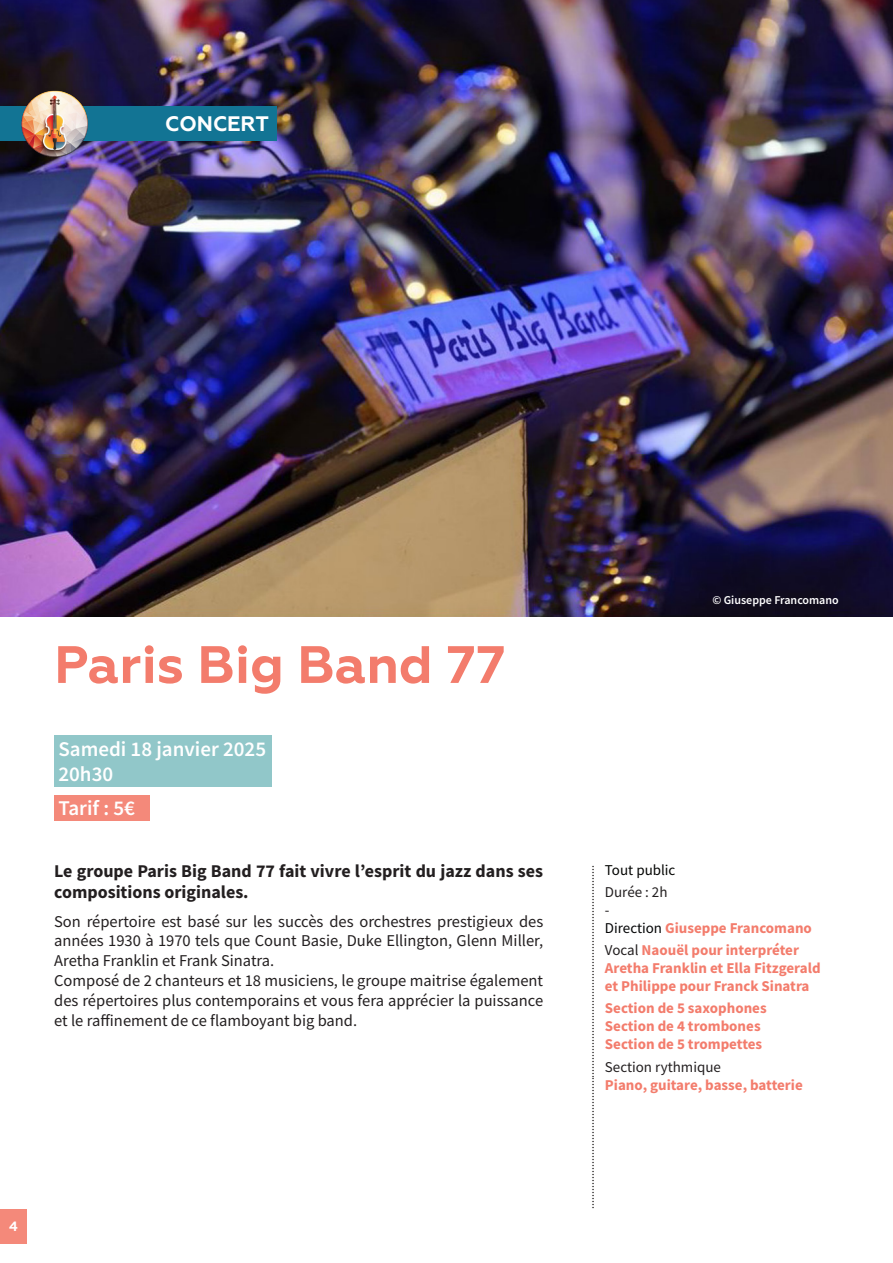
<style>
.page{position:relative;width:893px;height:1263px;background:#fff}
.page>*{position:absolute;margin:0;border:0;box-sizing:border-box;transform-origin:0 0}
.t1{font:700 52.5px "Geometria";color:#f37c6c}
.t2{font:600 21px/25.2px "Source Sans Pro";color:#fff}
.t3{font:700 21px "Geometria";color:#fff}
.t4{font:700 18px/21.6px "Source Sans Pro";color:#231f20}
.t5{font:16.5px/19.8px "Source Sans Pro";color:#231f20;text-align:justify}
.t6{font:700 15px/18px "Source Sans Pro";color:#f37c6c}
.t7{font:15px "Source Sans Pro";color:#040503}
.t8{font:15px "Source Sans Pro";color:#231f20}
.t9{font:700 13.5px "Geometria";color:#fff}
.t10{font:12px "Source Sans Pro";color:#231f20}
.t11{font:600 12px "Source Sans Pro";color:#fff}
.s1{font-weight:400;color:#050607}
.s2{font-weight:400;color:#231f20}
</style>
<div class="page">
<img style="left:0;top:0;width:893px;height:617px">
<div style="left:54px;top:795px;width:96px;height:26px;background:#f4897a"></div>
<div style="left:54px;top:736px;width:218px;height:51px;background:#91c7c9"></div>
<div style="left:0;top:106px;width:276px;height:34px;background:#127494"></div>
<img style="left:21px;top:89px;width:68px;height:67px">
<div style="left:0;top:1209px;width:27px;height:34px;background:#f4897a"></div>
<p class="t3" style="left:165px;top:112px;width:105px">CONCERT</p>
<p class="t1" style="left:54px;top:633px;width:453px">Paris Big Band 77</p>
<p class="t2" style="left:58px;top:736px;width:209px">Samedi 18 janvier 2025<br>20h30</p>
<p class="t2" style="left:58px;top:795px;width:78px">Tarif : 5€</p>
<p class="t4" style="left:54px;top:860px;width:490px">Le groupe Paris Big Band 77 fait vivre l’esprit du jazz dans ses compositions originales.</p>
<p class="t5" style="left:54px;top:911px;width:491px">Son répertoire est basé sur les succès des orchestres prestigieux des années 1930 à 1970 tels que Count Basie, Duke Ellington, Glenn Miller, Aretha Franklin et Frank Sinatra.</p>
<p class="t5" style="left:54px;top:970px;width:491px">Composé de 2 chanteurs et 18 musiciens, le groupe maitrise également des répertoires plus contemporains et vous fera apprécier la puissance et le raffinement de ce flamboyant big band.</p>
<p class="t9" style="left:9px;top:1218px;width:10px">4</p>
<p class="t11" style="left:712px;top:592px;width:128px">© Giuseppe Francomano</p>
<p class="t10" style="left:582px;top:1209px;width:345px;rotate:-90deg">...................................................................................................................</p>
<p class="t7" style="left:605px;top:860px;width:72px">Tout public</p>
<p class="t8" style="left:605px;top:882px;width:64px">Durée : 2h</p>
<p class="t8" style="left:605px;top:900px;width:6px">-</p>
<p class="t6" style="left:605px;top:918px;width:208px"><span class="s1">Direction</span> Giuseppe Francomano</p>
<p class="t6" style="left:605px;top:941px;width:196px"><span class="s2">Vocal</span> Naouël pour interpréter</p>
<p class="t6" style="left:605px;top:959px;width:217px">Aretha Franklin et Ella Fitzgerald</p>
<p class="t6" style="left:605px;top:977px;width:206px">et Philippe pour Franck Sinatra</p>
<p class="t6" style="left:605px;top:999px;width:163px">Section de 5 saxophones</p>
<p class="t6" style="left:605px;top:1017px;width:157px">Section de 4 trombones</p>
<p class="t6" style="left:605px;top:1035px;width:159px">Section de 5 trompettes</p>
<p class="t6" style="left:605px;top:1057px;width:199px"><span class="s2">Section rythmique<br></span>Piano, guitare, basse, batterie</p>
</div>
